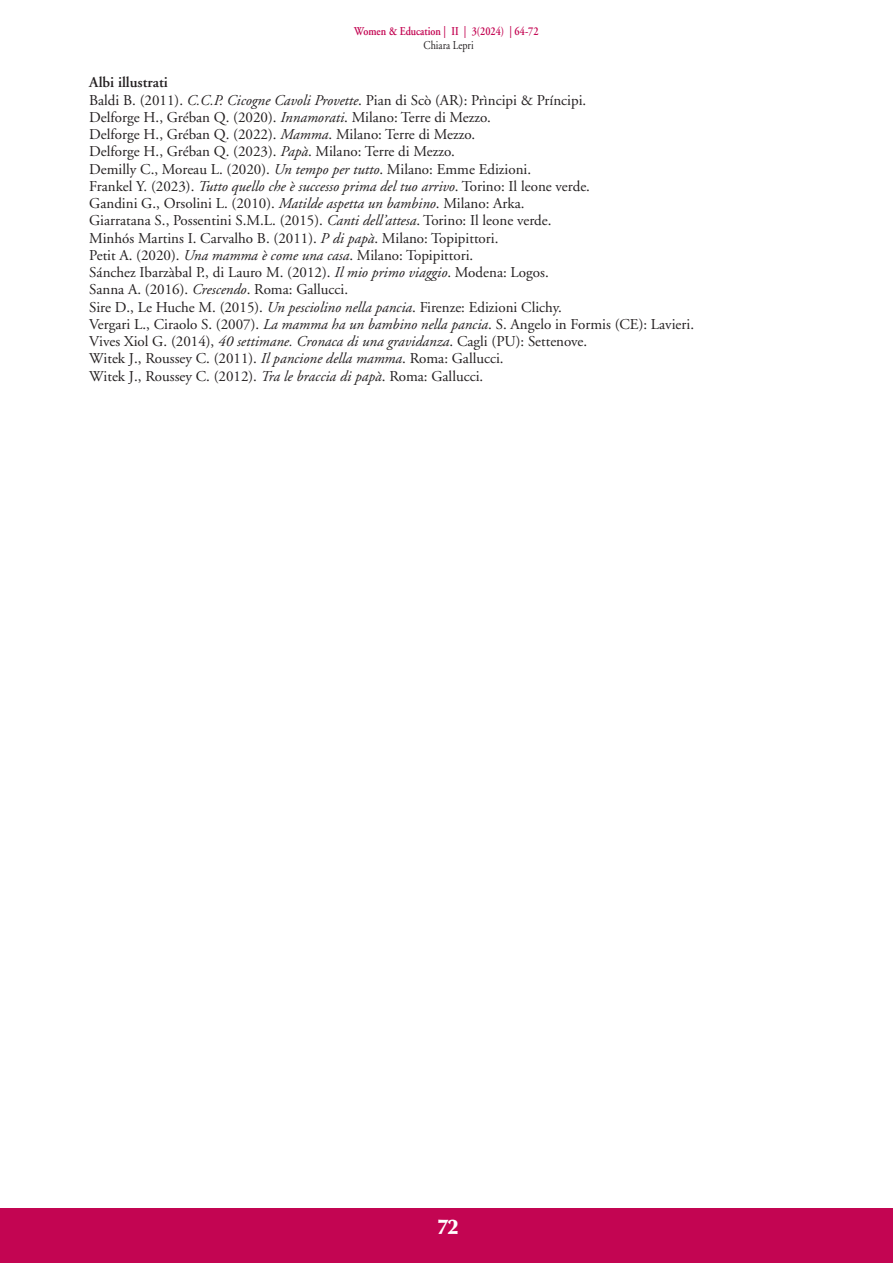
<style>
.page{position:relative;width:893px;height:1263px;background:#fff}
.page>*{position:absolute;margin:0;border:0;box-sizing:border-box;transform-origin:0 0}
.t1{font:900 21px "Optima";color:#fff}
.t2{font:15px/17.2px "Adobe Garamond";color:#231f20}
.t3{font:600 12px "Adobe Garamond";color:#c30552;scale:.85 1}
.t4{font:12px "Adobe Garamond";color:#231f20;scale:.85 1}
.s1{font-weight:600}
.s2{font-style:italic}
</style>
<div class="page">
<div style="left:1px;top:1208px;width:892px;height:55px;background:#c30552"></div>
<p class="t3" style="left:354px;top:26px;width:218px">Women &amp; Education | II | 3(2024) | 64-72</p>
<p class="t4" style="left:424px;top:39px;width:60px">Chiara Lepri</p>
<p class="t2" style="left:89px;top:74px;width:606px"><span class="s1">Albi illustrati<br></span>Baldi B. (2011). <span class="s2">C.C.P. Cicogne Cavoli Provette</span>. Pian di Scò (AR): Prìncipi &amp; Príncipi.<br>Delforge H., Gréban Q. (2020). <span class="s2">Innamorati</span>. Milano: Terre di Mezzo.<br>Delforge H., Gréban Q. (2022). <span class="s2">Mamma</span>. Milano: Terre di Mezzo.<br>Delforge H., Gréban Q. (2023). <span class="s2">Papà</span>. Milano: Terre di Mezzo.<br>Demilly C., Moreau L. (2020). <span class="s2">Un tempo per tutto</span>. Milano: Emme Edizioni.<br>Frankel Y. (2023). <span class="s2">Tutto quello che è successo prima del tuo arrivo</span>. Torino: Il leone verde.<br>Gandini G., Orsolini L. (2010). <span class="s2">Matilde aspetta un bambino</span>. Milano: Arka.<br>Giarratana S., Possentini S.M.L. (2015). <span class="s2">Canti dell’attesa</span>. Torino: Il leone verde.<br>Minhós Martins I. Carvalho B. (2011). <span class="s2">P di papà</span>. Milano: Topipittori.<br>Petit A. (2020). <span class="s2">Una mamma è come una casa</span>. Milano: Topipittori.<br>Sánchez Ibarzàbal P., di Lauro M. (2012). <span class="s2">Il mio primo viaggio</span>. Modena: Logos.<br>Sanna A. (2016). <span class="s2">Crescendo</span>. Roma: Gallucci.<br>Sire D., Le Huche M. (2015). <span class="s2">Un pesciolino nella pancia</span>. Firenze: Edizioni Clichy.<br>Vergari L., Ciraolo S. (2007). <span class="s2">La mamma ha un bambino nella pancia</span>. S. Angelo in Formis (CE): Lavieri.<br>Vives Xiol G. (2014), <span class="s2">40 settimane. Cronaca di una gravidanza</span>. Cagli (PU): Settenove.<br>Witek J., Roussey C. (2011). <span class="s2">Il pancione della mamma</span>. Roma: Gallucci.<br>Witek J., Roussey C. (2012). <span class="s2">Tra le braccia di papà</span>. Roma: Gallucci.</p>
<h1 class="t1" style="left:437px;top:1218px;width:22px">72</h1>
</div>
